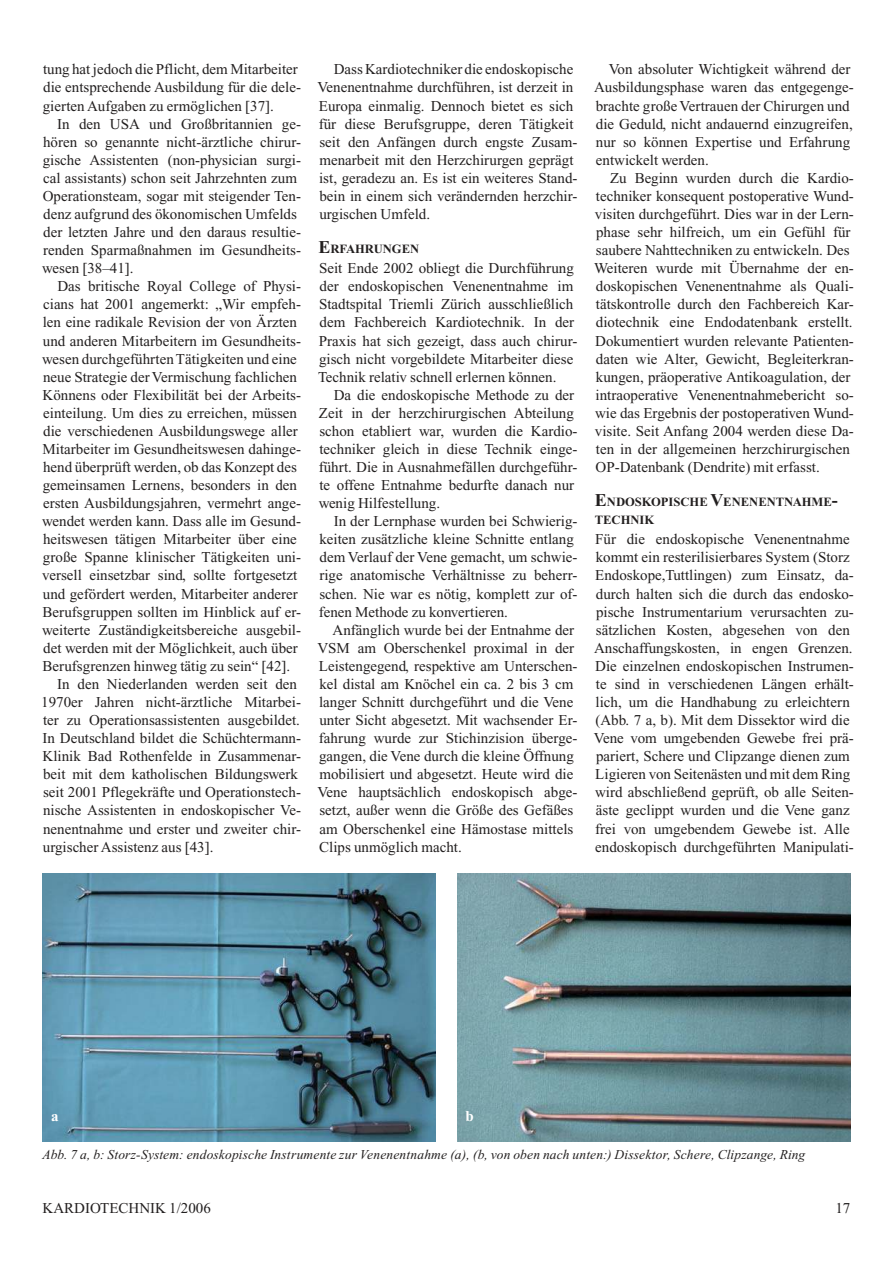
<style>
.page{position:relative;width:893px;height:1263px;background:#fff}
.page>*{position:absolute;margin:0;border:0;box-sizing:border-box;transform-origin:0 0}
.t1{font:15px/18px "Times New Roman";color:#221f1f}
.t2{font:700 15px "Times New Roman";color:#fff}
.t3{font:italic 13.5px "Times New Roman";letter-spacing:.01em;color:#221f1f}
.t4{font:700 12.6px/18px "Times New Roman";color:#221f1f}
.s1{font-size:18px}
</style>
<div class="page">
<img style="left:43px;top:874px;width:393px;height:268px">
<img style="left:457px;top:874px;width:393px;height:268px">
<p class="t1" style="left:43px;top:61px;width:260px">tung hat jedoch die Pflicht, dem Mitarbeiter die entsprechende Ausbildung für die dele&shy;gierten Aufgaben zu ermöglichen [37].</p>
<p class="t1" style="left:42px;top:115px;width:260px;text-indent:15px">In den USA und Großbritannien ge&shy;hören so genannte nicht-ärztliche chirur&shy;gische Assistenten (non-physician surgi&shy;cal assistants) schon seit Jahrzehnten zum Operationsteam, sogar mit steigender Ten&shy;denz aufgrund des ökonomischen Umfelds der letzten Jahre und den daraus resultie&shy;renden Sparmaßnahmen im Gesundheits&shy;wesen [38–41].</p>
<p class="t1" style="left:57px;top:278px;width:245px">Das britische Royal College of Physi-</p>
<p class="t1" style="left:43px;top:296px;width:259px">cians hat 2001 angemerkt: „Wir empfeh-</p>
<p class="t1" style="left:43px;top:314px;width:256px">len eine radikale Revision der von Ärzten</p>
<p class="t1" style="left:43px;top:332px;width:260px">und anderen Mitarbeitern im Gesundheits-</p>
<p class="t1" style="left:42px;top:350px;width:256px">wesen durchgeführten Tätigkeiten und eine</p>
<p class="t1" style="left:43px;top:368px;width:255px">neue Strategie der Vermischung fachlichen</p>
<p class="t1" style="left:43px;top:386px;width:260px">Könnens oder Flexibilität bei der Arbeits-</p>
<p class="t1" style="left:43px;top:404px;width:255px">einteilung. Um dies zu erreichen, müssen</p>
<p class="t1" style="left:43px;top:422px;width:256px">die verschiedenen Ausbildungswege aller</p>
<p class="t1" style="left:43px;top:440px;width:260px">Mitarbeiter im Gesundheitswesen dahinge-</p>
<p class="t1" style="left:43px;top:458px;width:255px">hend überprüft werden, ob das Konzept des</p>
<p class="t1" style="left:43px;top:476px;width:256px">gemeinsamen Lernens, besonders in den</p>
<p class="t1" style="left:43px;top:495px;width:259px">ersten Ausbildungsjahren, vermehrt ange-</p>
<p class="t1" style="left:42px;top:513px;width:260px">wendet werden kann. Dass alle im Gesund-</p>
<p class="t1" style="left:43px;top:531px;width:255px">heitswesen tätigen Mitarbeiter über eine</p>
<p class="t1" style="left:43px;top:549px;width:260px">große Spanne klinischer Tätigkeiten uni-</p>
<p class="t1" style="left:42px;top:567px;width:257px">versell einsetzbar sind, sollte fortgesetzt</p>
<p class="t1" style="left:43px;top:585px;width:256px">und gefördert werden, Mitarbeiter anderer</p>
<p class="t1" style="left:43px;top:603px;width:260px">Berufsgruppen sollten im Hinblick auf er-</p>
<p class="t1" style="left:42px;top:621px;width:260px">weiterte Zuständigkeitsbereiche ausgebil-</p>
<p class="t1" style="left:43px;top:639px;width:256px">det werden mit der Möglichkeit, auch über</p>
<p class="t1" style="left:43px;top:657px;width:249px">Berufsgrenzen hinweg tätig zu sein“ [42].</p>
<p class="t1" style="left:57px;top:675px;width:241px">In den Niederlanden werden seit den</p>
<p class="t1" style="left:41px;top:693px;width:261px">1970er Jahren nicht-ärztliche Mitarbei-</p>
<p class="t1" style="left:43px;top:711px;width:258px">ter zu Operationsassistenten ausgebildet.</p>
<p class="t1" style="left:42px;top:729px;width:260px">In Deutschland bildet die Schüchtermann-</p>
<p class="t1" style="left:43px;top:748px;width:260px">Klinik Bad Rothenfelde in Zusammenar-</p>
<p class="t1" style="left:43px;top:766px;width:256px">beit mit dem katholischen Bildungswerk</p>
<p class="t1" style="left:43px;top:784px;width:259px">seit 2001 Pflegekräfte und Operationstech-</p>
<p class="t1" style="left:43px;top:802px;width:259px">nische Assistenten in endoskopischer Ve-</p>
<p class="t1" style="left:43px;top:820px;width:259px">nenentnahme und erster und zweiter chir-</p>
<p class="t1" style="left:43px;top:838px;width:172px">urgischer Assistenz aus [43].</p>
<p class="t1" style="left:317px;top:61px;width:262px;text-indent:16px">Dass Kardiotechniker die endoskopische Venenentnahme durchführen, ist derzeit in Europa einmalig. Dennoch bietet es sich für diese Berufsgruppe, deren Tätigkeit seit den Anfängen durch engste Zusam&shy;menarbeit mit den Herzchirurgen geprägt ist, geradezu an. Es ist ein weiteres Stand&shy;bein in einem sich verändernden herzchir&shy;urgischen Umfeld.</p>
<p class="t4" style="left:319px;top:240px;width:102px"><span class="s1">E</span>RFAHRUNGEN</p>
<p class="t1" style="left:318px;top:260px;width:261px">Seit Ende 2002 obliegt die Durchführung der endoskopischen Venenentnahme im Stadtspital Triemli Zürich ausschließlich dem Fachbereich Kardiotechnik. In der Praxis hat sich gezeigt, dass auch chirur&shy;gisch nicht vorgebildete Mitarbeiter diese Technik relativ schnell erlernen können.</p>
<p class="t1" style="left:319px;top:386px;width:260px;text-indent:15px">Da die endoskopische Methode zu der Zeit in der herzchirurgischen Abteilung schon etabliert war, wurden die Kardio&shy;techniker gleich in diese Technik einge&shy;führt. Die in Ausnahmefällen durchgeführ&shy;te offene Entnahme bedurfte danach nur wenig Hilfestellung.</p>
<p class="t1" style="left:319px;top:513px;width:260px;text-indent:15px">In der Lernphase wurden bei Schwierig&shy;keiten zusätzliche kleine Schnitte entlang dem Verlauf der Vene gemacht, um schwie&shy;rige anatomische Verhältnisse zu beherr&shy;schen. Nie war es nötig, komplett zur of&shy;fenen Methode zu konvertieren.</p>
<p class="t1" style="left:317px;top:621px;width:262px;text-indent:15px">Anfänglich wurde bei der Entnahme der VSM am Oberschenkel proximal in der Leistengegend, respektive am Unterschen&shy;kel distal am Knöchel ein ca. 2 bis 3 cm langer Schnitt durchgeführt und die Vene unter Sicht abgesetzt. Mit wachsender Er&shy;fahrung wurde zur Stichinzision überge&shy;gangen, die Vene durch die kleine Öffnung mobilisiert und abgesetzt. Heute wird die Vene hauptsächlich endoskopisch abge&shy;setzt, außer wenn die Größe des Gefäßes am Oberschenkel eine Hämostase mittels Clips unmöglich macht.</p>
<p class="t1" style="left:594px;top:61px;width:261px;text-indent:15px">Von absoluter Wichtigkeit während der Ausbildungsphase waren das entgegenge&shy;brachte große Vertrauen der Chirurgen und die Geduld, nicht andauernd einzugreifen, nur so können Expertise und Erfahrung entwickelt werden.</p>
<p class="t1" style="left:594px;top:169px;width:261px;text-indent:16px">Zu Beginn wurden durch die Kardio&shy;techniker konsequent postoperative Wund&shy;visiten durchgeführt. Dies war in der Lern&shy;phase sehr hilfreich, um ein Gefühl für saubere Nahttechniken zu entwickeln. Des Weiteren wurde mit Übernahme der en&shy;doskopischen Venenentnahme als Quali&shy;tätskontrolle durch den Fachbereich Kar&shy;diotechnik eine Endodatenbank erstellt.<br>Dokumentiert wurden relevante Patienten&shy;daten wie Alter, Gewicht, Begleiterkran&shy;kungen, präoperative Antikoagulation, der intraoperative Venenentnahmebericht so&shy;wie das Ergebnis der postoperativen Wund&shy;visite. Seit Anfang 2004 werden diese Da&shy;ten in der allgemeinen herzchirurgischen OP-Datenbank (Dendrite) mit erfasst.</p>
<p class="t4" style="left:595px;top:493px;width:245px"><span class="s1">E</span>NDOSKOPISCHE <span class="s1">V</span>ENENENTNAHME<span class="s1">-<br></span>TECHNIK</p>
<p class="t1" style="left:594px;top:531px;width:262px">Für die endoskopische Venenentnahme kommt ein resterilisierbares System (Storz Endoskope,Tuttlingen) zum Einsatz, da&shy;durch halten sich die durch das endosko&shy;pische Instrumentarium verursachten zu&shy;sätzlichen Kosten, abgesehen von den An schaffungskosten, in engen Grenzen.<br>Die einzelnen endoskopischen Instrumen&shy;te sind in verschiedenen Längen erhält&shy;lich, um die Handhabung zu erleichtern (Abb. 7 a, b). Mit dem Dissektor wird die Vene vom umgebenden Gewebe frei prä&shy;pariert, Schere und Clipzange dienen zum Ligieren von Seitenästen und mit dem Ring wird abschließend geprüft, ob alle Seiten&shy;äste ge clippt wurden und die Vene ganz frei von umgebendem Gewebe ist. Alle endoskopisch durchgeführten Manipulati-</p>
<p class="t2" style="left:51px;top:1106px;width:9px">a</p>
<p class="t2" style="left:466px;top:1106px;width:10px">b</p>
<p class="t3" style="left:43px;top:1149px;width:764px">Abb. 7 a, b: Storz-System: endoskopische Instrumente zur Venenentnahme (a), (b, von oben nach unten:) Dissektor, Schere, Clipzange, Ring</p>
<p class="t1" style="left:43px;top:1199px;width:170px">KARDIOTECHNIK 1/2006</p>
<p class="t1" style="left:835px;top:1199px;width:16px">17</p>
</div>
